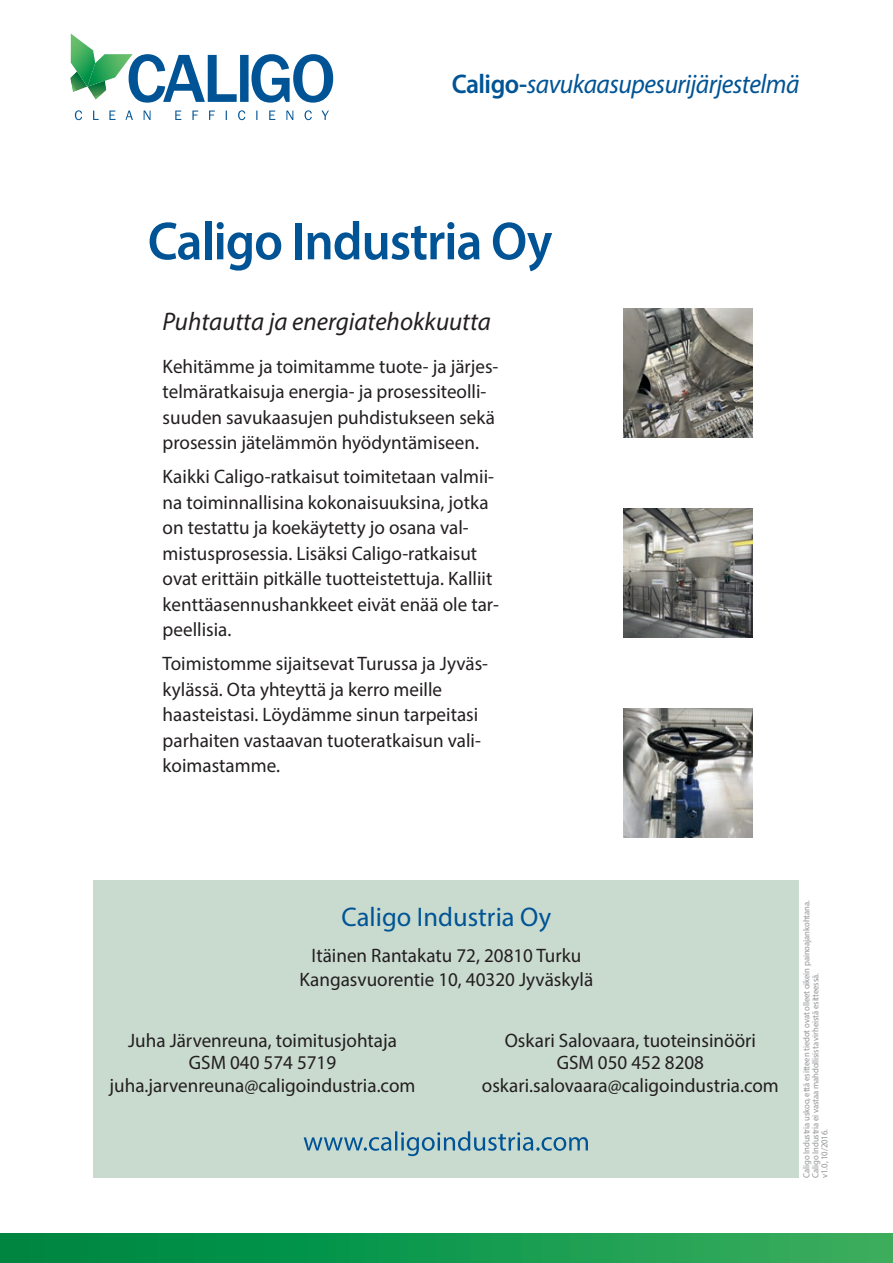
<style>
.page{position:relative;width:893px;height:1263px;background:#fff}
.page>*{position:absolute;margin:0;border:0;box-sizing:border-box;transform-origin:0 0}
.t1{font:600 54px "Myriad Pro";letter-spacing:-.02em;color:#005495;scale:.95 1}
._10en_title{font:italic 27px "Myriad Pro";letter-spacing:-.02em;color:#005495;scale:.95 1}
.Leipis{font:27px "Myriad Pro";color:#005495}
.XB_ingress{font:italic 25.5px "Myriad Pro";color:#231f20}
._20fi_body_large{font:19.5px/25.5px "Myriad Pro";color:#231f20}
.Leipis-2{font:19.5px "Myriad Pro";color:#231f20}
._99fr_printed{font:9px/9px "Myriad Pro";letter-spacing:-.01em;color:#939598;scale:.96 1}
.s1{font-weight:600;font-style:normal}
</style>
<div class="page">
<svg style="left:75px;top:110px;width:254px;height:10px"></svg>
<svg style="left:70px;top:34px;width:263px;height:69px"></svg>
<div style="left:94px;top:880px;width:705px;height:298px;background:#c9dacf"></div>
<img style="left:623px;top:308px;width:130px;height:130px">
<img style="left:623px;top:508px;width:130px;height:130px">
<img style="left:623px;top:708px;width:130px;height:130px">
<svg style="left:304px;top:1131px;width:284px;height:25px"></svg>
<div style="left:0;top:1233px;width:893px;height:30px;background:linear-gradient(to right,#008540,#38ae5e)"></div>
<p class="_10en_title" style="left:452px;top:67px;width:368px"><span class="s1">Caligo-</span>savukaasupesurijärjestelmä</p>
<h1 class="t1" style="left:148px;top:207px;width:427px">Caligo Industria Oy</h1>
<p class="XB_ingress" style="left:163px;top:306px;width:330px">Puhtautta ja energiatehokkuutta</p>
<p class="_20fi_body_large" style="left:163px;top:353px;width:337px">Kehitämme ja toimitamme tuote- ja järjes&shy;telmäratkaisuja energia- ja prosessiteolli&shy;suuden savukaasujen puhdistukseen sekä prosessin jätelämmön hyödyntämiseen.</p>
<p class="_20fi_body_large" style="left:163px;top:463px;width:338px">Kaikki Caligo-ratkaisut toimitetaan valmii&shy;na toiminnallisina kokonaisuuksina, jotka on testattu ja koekäytetty jo osana val&shy;mistusprosessia. Lisäksi Caligo-ratkaisut ovat erittäin pitkälle tuotteistettuja. Kalliit kenttäasennushankkeet eivät enää ole tar&shy;peellisia.</p>
<p class="_20fi_body_large" style="left:163px;top:650px;width:326px">Toimistomme sijaitsevat Turussa ja Jyväs&shy;kylässä. Ota yhteyttä ja kerro meille haasteistasi. Löydämme sinun tarpeitasi parhaiten vastaavan tuoteratkaisun vali&shy;koimastamme.</p>
<p class="Leipis" style="left:342px;top:900px;width:211px">Caligo Industria Oy</p>
<p class="Leipis-2" style="left:312px;top:943px;width:271px">Itäinen Rantakatu 72, 20810 Turku</p>
<p class="Leipis-2" style="left:300px;top:967px;width:295px">Kangasvuorentie 10, 40320 Jyväskylä</p>
<p class="Leipis-2" style="left:128px;top:1028px;width:270px">Juha Järvenreuna, toimitusjohtaja</p>
<p class="Leipis-2" style="left:189px;top:1051px;width:149px">GSM 040 574 5719</p>
<p class="Leipis-2" style="left:110px;top:1073px;width:307px">juha.jarvenreuna@caligoindustria.com</p>
<p class="Leipis-2" style="left:505px;top:1028px;width:253px">Oskari Salovaara, tuoteinsinööri</p>
<p class="Leipis-2" style="left:557px;top:1051px;width:149px">GSM 050 452 8208</p>
<p class="Leipis-2" style="left:482px;top:1073px;width:299px">oskari.salovaara@caligoindustria.com</p>
<p class="_99fr_printed" style="left:802px;top:1178px;width:291px;rotate:-90deg">Caligo Industria uskoo, että esitteen tiedot ovat olleet oikein painoajankohtana.<br>Caligo Industria ei vastaa mahdollisista virheistä esitteessä.</p>
<p class="_99fr_printed" style="left:820px;top:1178px;width:52px;rotate:-90deg">v1.0, 10/2016.</p>
</div>
